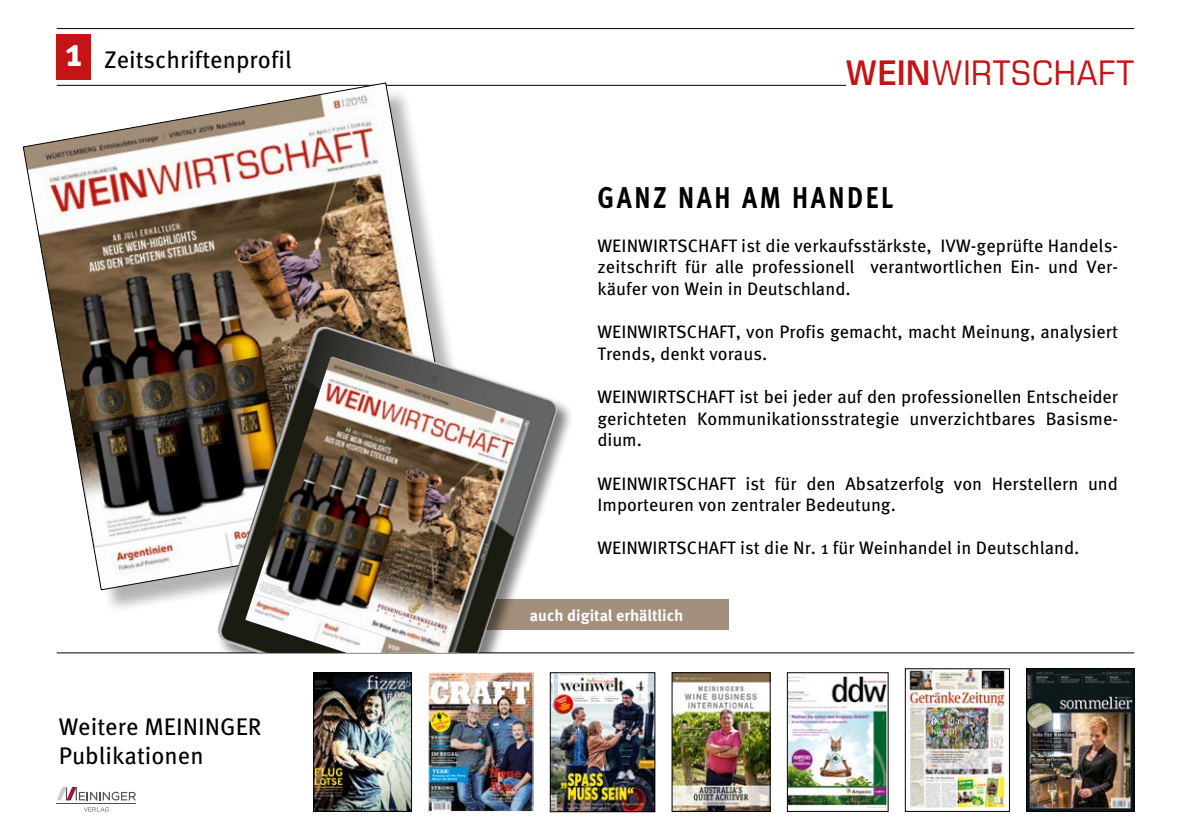
<style>
.page{position:relative;width:1191px;height:840px;background:#fff}
.page>*{position:absolute;margin:0;border:0;box-sizing:border-box;transform-origin:0 0}
.t1{font:700 40px "Meta OT";color:#fff}
.t2{font:36.2px "Eurostile Next LT Pro";letter-spacing:.02em;color:#c51415;scale:.91 1}
.t3{font:700 30px "Meta OT";letter-spacing:.1em;color:#000;scale:.85 1}
.t4{font:24px/28.8px "Meta OT";color:#000}
.t5{font:18px/21.6px "Meta OT";color:#000;text-align:justify}
.t6{font:700 16px "Meta OT";color:#fff}
.s1{font-weight:600}
</style>
<div class="page">
<hr style="left:57px;top:28px;width:1077px;height:1px;background:#000">
<hr style="left:57px;top:85px;width:789px;height:1px;background:#000">
<div style="left:57px;top:34px;width:34px;height:46px;background:#c51415"></div>
<hr style="left:57px;top:652px;width:1077px;height:1px;background:#000">
<div style="left:456px;top:599px;width:273px;height:31px;background:#a38f7b"></div>
<div style="left:27px;top:86px;width:461px;height:527px;background:#000;opacity:.3"></div>
<img style="left:23px;top:82px;width:441px;height:508px">
<div style="left:216px;top:325px;width:358px;height:327px;background:#000;opacity:.5"></div>
<img style="left:215px;top:326px;width:344px;height:326px">
<img style="left:1028px;top:670px;width:104px;height:139px">
<div style="left:1026px;top:668px;width:108px;height:143px;border:1px solid #000"></div>
<img style="left:789px;top:676px;width:97px;height:131px">
<div style="left:787px;top:672px;width:101px;height:139px;border:1px solid #000"></div>
<img style="left:907px;top:670px;width:100px;height:137px">
<img style="left:430px;top:674px;width:101px;height:135px">
<div style="left:428px;top:672px;width:105px;height:139px;border:1px solid #fff"></div>
<img style="left:552px;top:674px;width:101px;height:135px">
<div style="left:550px;top:672px;width:105px;height:139px;border:1px solid #000"></div>
<img style="left:674px;top:674px;width:94px;height:135px">
<div style="left:672px;top:672px;width:98px;height:139px;border:1px solid #000"></div>
<img style="left:315px;top:674px;width:95px;height:135px">
<div style="left:313px;top:672px;width:99px;height:139px;border:1px solid #000"></div>
<svg style="left:57px;top:787px;width:79px;height:13px"></svg>
<hr style="left:57px;top:803px;width:79px;height:1px;background:#515050">
<svg style="left:84px;top:807px;width:25px;height:4px"></svg>
<h1 class="t1" style="left:65px;top:29px;width:19px">1</h1>
<h3 class="t4" style="left:104px;top:46px;width:189px">Zeitschriftenprofil</h3>
<h3 class="t4" style="left:59px;top:712px;width:204px">Weitere MEININGER<br>Publikationen</h3>
<h2 class="t2" style="left:846px;top:53px;width:318px"><span class="s1">WEIN</span>WIRTSCHAFT</h2>
<h3 class="t3" style="left:597px;top:180px;width:350px">GANZ NAH AM HANDEL</h3>
<p class="t5" style="left:597px;top:235px;width:522px">WEINWIRTSCHAFT ist die verkaufsstärkste, IVW-geprüfte Handels&shy;zeitschrift für alle professionell verantwortlichen Ein- und Ver&shy;käufer von Wein in Deutschland.</p>
<p class="t5" style="left:597px;top:321px;width:522px">WEINWIRTSCHAFT, von Profis gemacht, macht Meinung, analysiert<br>Trends, denkt voraus.</p>
<p class="t5" style="left:597px;top:386px;width:522px">WEINWIRTSCHAFT ist bei jeder auf den professionellen Entscheider gerichteten Kommunikationsstrategie unverzichtbares Basisme&shy;dium.</p>
<p class="t5" style="left:597px;top:472px;width:522px">WEINWIRTSCHAFT ist für den Absatzerfolg von Herstellern und<br>Importeuren von zentraler Bedeutung.</p>
<p class="t5" style="left:597px;top:537px;width:483px">WEINWIRTSCHAFT ist die Nr. 1 für Weinhandel in Deutschland.</p>
<p class="t6" style="left:530px;top:605px;width:155px">auch digital erhältlich</p>
</div>
